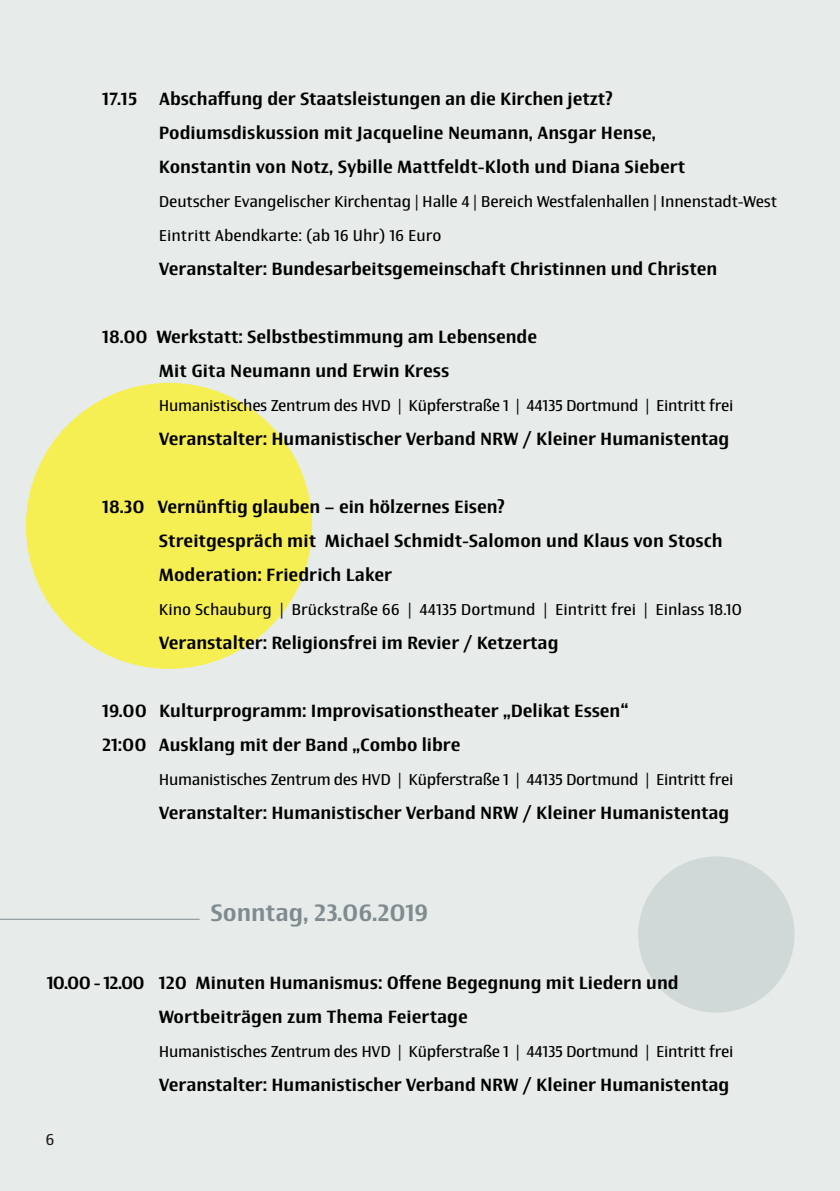
<style>
.page{position:relative;width:840px;height:1191px;background:#fff}
.page>*{position:absolute;margin:0;border:0;box-sizing:border-box;transform-origin:0 0}
.t1{font:500 24px "Newbery Sans Pro";color:#808b8f}
.t2{font:500 18px/34px "Newbery Sans Pro";color:#000}
.t3{font:16px/34px "Newbery Sans Pro";letter-spacing:-.02em;color:#000}
.t4{font:16px "Newbery Sans Pro";color:#000}
.t5{font:16px "Newbery Sans Pro";color:#231f20}
</style>
<div class="page">
<div style="left:0;top:0;width:839px;height:1191px;background:#e7eceb"></div>
<hr style="left:0;top:918px;width:199px;height:1px;background:#808b8f">
<div style="left:637px;top:856px;width:157px;height:156px;background:#d0d9d8;border-radius:50%"></div>
<div style="left:26px;top:383px;width:286px;height:286px;background:#f6ef53;border-radius:50%"></div>
<p class="t2" style="left:159px;top:81px;width:527px;text-indent:-57px">17.15 Abschaffung der Staatsleistungen an die Kirchen jetzt?<br>Podiumsdiskussion mit Jacqueline Neumann, Ansgar Hense,<br>Konstantin von Notz, Sybille Mattfeldt-Kloth und Diana Siebert</p>
<p class="t3" style="left:159px;top:184px;width:619px">Deutscher Evangelischer Kirchentag | Halle 4 | Bereich Westfalenhallen | Innenstadt-West<br>Eintritt Abendkarte: (ab 16 Uhr) 16 Euro</p>
<p class="t2" style="left:159px;top:251px;width:559px">Veranstalter: Bundesarbeitsgemeinschaft Christinnen und Christen</p>
<p class="t2" style="left:159px;top:319px;width:379px;text-indent:-57px">18.00 Werkstatt: Selbstbestimmung am Lebensende<br>Mit Gita Neumann und Erwin Kress</p>
<p class="t3" style="left:159px;top:388px;width:575px">Humanistisches Zentrum des HVD | Küpferstraße 1 | 44135 Dortmund | Eintritt frei</p>
<p class="t2" style="left:159px;top:421px;width:571px">Veranstalter: Humanistischer Verband NRW / Kleiner Humanistentag</p>
<p class="t2" style="left:159px;top:489px;width:565px;text-indent:-57px">18.30 Vernünftig glauben – ein hölzernes Eisen?<br>Streitgespräch mit Michael Schmidt-Salomon und Klaus von Stosch<br>Moderation: Friedrich Laker</p>
<p class="t4" style="left:159px;top:599px;width:584px">Kino Schauburg | Brückstraße 66 | 44135 Dortmund | Eintritt frei | Einlass 18.10</p>
<p class="t2" style="left:159px;top:625px;width:401px">Veranstalter: Religionsfrei im Revier / Ketzertag</p>
<p class="t2" style="left:102px;top:693px;width:527px">19.00 Kulturprogramm: Improvisationstheater „Delikat Essen“<br>21:00 Ausklang mit der Band „Combo libre</p>
<p class="t3" style="left:159px;top:762px;width:575px">Humanistisches Zentrum des HVD | Küpferstraße 1 | 44135 Dortmund | Eintritt frei</p>
<p class="t2" style="left:159px;top:795px;width:571px">Veranstalter: Humanistischer Verband NRW / Kleiner Humanistentag</p>
<h1 class="t1" style="left:210px;top:897px;width:219px">Sonntag, 23.06.2019</h1>
<p class="t2" style="left:47px;top:966px;width:99px">10.00 - 12.00</p>
<p class="t5" style="left:45px;top:1129px;width:11px">6</p>
<p class="t2" style="left:159px;top:965px;width:521px">120 Minuten Humanismus: Offene Begegnung mit Liedern und<br>Wortbeiträgen zum Thema Feiertage</p>
<p class="t3" style="left:159px;top:1034px;width:575px">Humanistisches Zentrum des HVD | Küpferstraße 1 | 44135 Dortmund | Eintritt frei</p>
<p class="t2" style="left:159px;top:1067px;width:571px">Veranstalter: Humanistischer Verband NRW / Kleiner Humanistentag</p>
</div>
